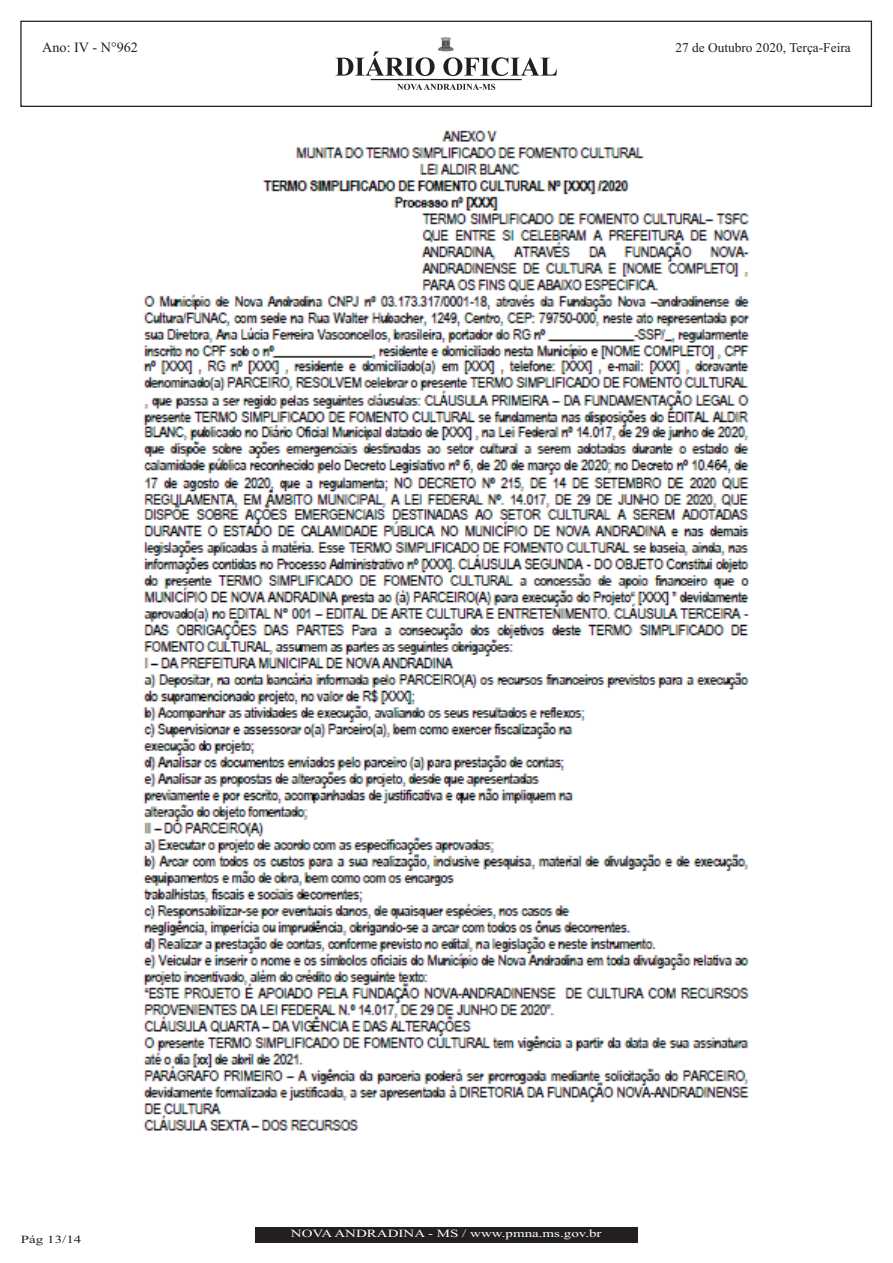
<style>
.page{position:relative;width:893px;height:1263px;background:#fff}
.page>*{position:absolute;margin:0;border:0;box-sizing:border-box;transform-origin:0 0}
.t1{font:14.25px "Times New Roman";color:#231f20}
.t2{font:13.35px "Times New Roman";color:#231f20}
.t3{font:10.95px "Times New Roman";color:#fff;scale:1.36 1}
.t4{font:10.95px "Times New Roman";color:#231f20;scale:1.36 1}
</style>
<div class="page">
<div style="left:255px;top:1227px;width:382px;height:15px;background:#231f20"></div>
<img style="left:143px;top:130px;width:607px;height:1001px">
<div style="left:20px;top:21px;width:852px;height:86px;border:1px solid #231f20"></div>
<svg style="left:335px;top:51px;width:222px;height:39px"></svg>
<img style="left:439px;top:38px;width:14px;height:13px">
<h1 class="t1" style="left:42px;top:42px;width:97px">Ano: IV - N°962</h1>
<p class="t2" style="left:675px;top:43px;width:177px">27 de Outubro 2020, Terça-Feira</p>
<p class="t4" style="left:21px;top:1235px;width:46px">Pág 13/14</p>
<p class="t3" style="left:291px;top:1230px;width:230px">NOVAANDRADINA - MS / www.pmna.ms.gov.br</p>
</div>
